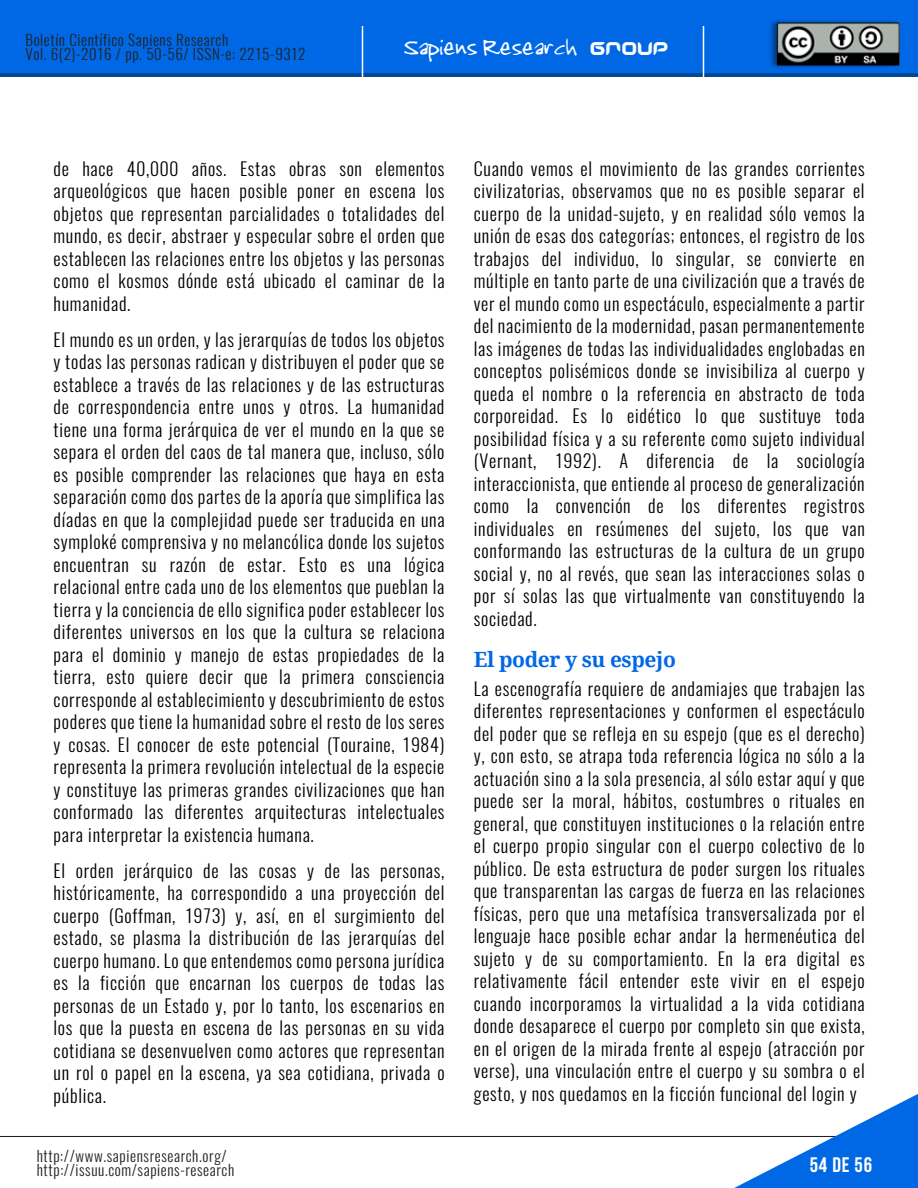
<style>
.page{position:relative;width:918px;height:1188px;background:#fff}
.page>*{position:absolute;margin:0;border:0;box-sizing:border-box;transform-origin:0 0}
.t1{font:36px "Jenkinsv 20";color:#fff}
.t2{font:700 21px "Droid Serif";letter-spacing:-.02em;color:#0068e5}
.t3{font:21px "Bebas Neue";color:#fff}
.t4{font:300 18px/22.5px "Oswald";letter-spacing:.04em;color:#000;text-align:justify}
.t5{font:300 15px/14.4px "Oswald";letter-spacing:.04em;color:#212121}
.s1{font-family:"Freshbot";font-size:33px}
</style>
<div class="page">
<hr style="left:0;top:1136px;width:918px;height:1px;background:#231f20">
<svg style="left:734px;top:1094px;width:184px;height:94px"></svg>
<svg style="left:0;top:72px;width:918px;height:5px;background:#0050a3"></svg>
<div style="left:0;top:0;width:918px;height:72px;background:#0068e5"></div>
<img style="left:770px;top:20px;width:130px;height:48px">
<hr style="left:703px;top:26px;width:1px;height:57px;background:#fff">
<hr style="left:362px;top:26px;width:1px;height:57px;background:#fff">
<p class="t5" style="left:25px;top:33px;width:282px">Boletín Científico Sapiens Research<br>Vol. 6(2)-2016 / pp. 50-56/ ISSN-e: 2215-9312</p>
<h1 class="t1" style="left:403px;top:26px;width:266px">Sapiens Research <span class="s1">Group</span></h1>
<p class="t4" style="left:54px;top:157px;width:392px">de hace 40,000 años. Estas obras son elementos arqueológicos que hacen posible poner en escena los objetos que representan parcialidades o totalidades del mundo, es decir, abstraer y especular sobre el orden que establecen las relaciones entre los objetos y las personas como el kosmos dónde está ubicado el caminar de la humanidad.</p>
<p class="t4" style="left:54px;top:328px;width:393px">El mundo es un orden, y las jerarquías de todos los objetos y todas las personas radican y distribuyen el poder que se establece a través de las relaciones y de las estructuras de correspondencia entre unos y otros. La humanidad tiene una forma jerárquica de ver el mundo en la que se separa el orden del caos de tal manera que, incluso, sólo es posible comprender las relaciones que haya en esta separación como dos partes de la aporía que simplifica las díadas en que la complejidad puede ser traducida en una symploké comprensiva y no melancólica donde los sujetos encuentran su razón de estar. Esto es una lógica relacional entre cada uno de los elementos que pueblan la tierra y la conciencia de ello significa poder establecer los diferentes universos en los que la cultura se relaciona para el dominio y manejo de estas propiedades de la tierra, esto quiere decir que la primera consciencia corresponde al establecimiento y descubrimiento de estos poderes que tiene la humanidad sobre el resto de los seres y cosas. El conocer de este potencial (Touraine, 1984) representa la primera revolución intelectual de la especie y constituye las primeras grandes civilizaciones que han conformado las diferentes arquitecturas intelectuales para interpretar la existencia humana.</p>
<p class="t4" style="left:54px;top:859px;width:393px">El orden jerárquico de las cosas y de las personas, históricamente, ha correspondido a una proyección del cuerpo (Goffman, 1973) y, así, en el surgimiento del estado, se plasma la distribución de las jerarquías del cuerpo humano. Lo que entendemos como persona jurídica es la ficción que encarnan los cuerpos de todas las personas de un Estado y, por lo tanto, los escenarios en los que la puesta en escena de las personas en su vida cotidiana se desenvuelven como actores que representan un rol o papel en la escena, ya sea cotidiana, privada o pública.</p>
<p class="t5" style="left:37px;top:1148px;width:199px">http://www.sapiensresearch.org/ http://issuu.com/sapiens-research</p>
<p class="t4" style="left:474px;top:157px;width:393px">Cuando vemos el movimiento de las grandes corrientes civilizatorias, observamos que no es posible separar el cuerpo de la unidad-sujeto, y en realidad sólo vemos la unión de esas dos categorías; entonces, el registro de los trabajos del individuo, lo singular, se convierte en múltiple en tanto parte de una civilización que a través de ver el mundo como un espectáculo, especialmente a partir del nacimiento de la modernidad, pasan permanentemente las imágenes de todas las individualidades englobadas en conceptos polisémicos donde se invisibiliza al cuerpo y queda el nombre o la referencia en abstracto de toda corporeidad. Es lo eidético lo que sustituye toda posibilidad física y a su referente como sujeto individual (Vernant, 1992). A diferencia de la sociología interaccionista, que entiende al proceso de generalización como la convención de los diferentes registros individuales en resúmenes del sujeto, los que van conformando las estructuras de la cultura de un grupo social y, no al revés, que sean las interacciones solas o por sí solas las que virtualmente van constituyendo la sociedad.</p>
<p class="t2" style="left:474px;top:647px;width:204px">El poder y su espejo</p>
<p class="t4" style="left:474px;top:677px;width:393px">La escenografía requiere de andamiajes que trabajen las diferentes representaciones y conformen el espectáculo del poder que se refleja en su espejo (que es el derecho) y, con esto, se atrapa toda referencia lógica no sólo a la actuación sino a la sola presencia, al sólo estar aquí y que puede ser la moral, hábitos, costumbres o rituales en general, que constituyen instituciones o la relación entre el cuerpo propio singular con el cuerpo colectivo de lo público. De esta estructura de poder surgen los rituales que transparentan las cargas de fuerza en las relaciones físicas, pero que una metafísica transversalizada por el lenguaje hace posible echar andar la hermenéutica del sujeto y de su comportamiento. En la era digital es relativamente fácil entender este vivir en el espejo cuando incorporamos la virtualidad a la vida cotidiana donde desaparece el cuerpo por completo sin que exista, en el origen de la mirada frente al espejo (atracción por verse), una vinculación entre el cuerpo y su sombra o el gesto, y nos quedamos en la ficción funcional del login y</p>
<p class="t3" style="left:810px;top:1153px;width:64px">54 de 56</p>
</div>
